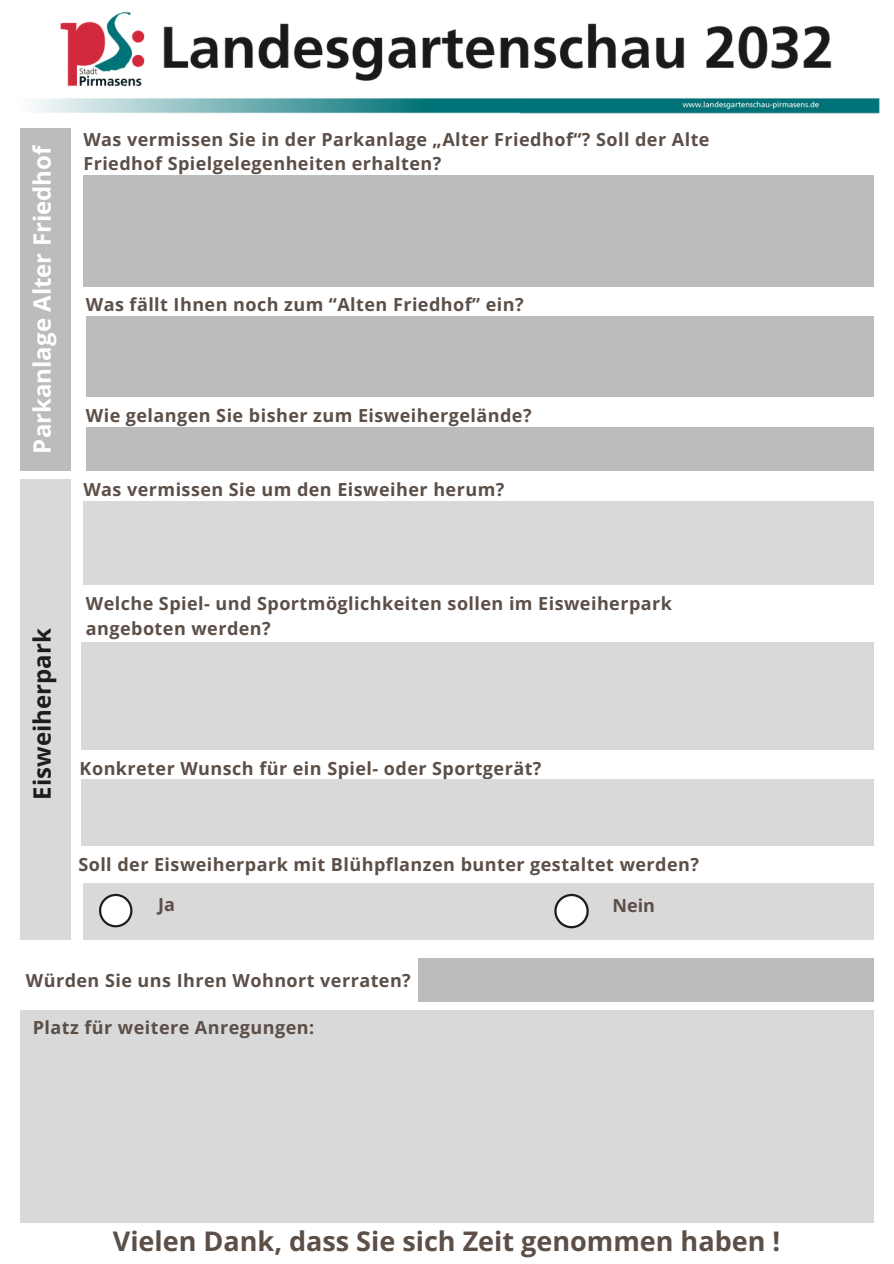
<style>
.page{position:relative;width:894px;height:1264px;background:#fff}
.page>*{position:absolute;margin:0;border:0;box-sizing:border-box;transform-origin:0 0}
.t1{font:700 27px "Open Sans";color:#5b4f47}
.t2{font:700 24px "Open Sans";color:#fff}
.t3{font:700 24px "Open Sans";color:#1d1d1b}
.t4{font:700 18px/24.8px "Open Sans";letter-spacing:.025em;color:#5b4f47}
</style>
<div class="page">
<img style="left:33px;top:12px;width:847px;height:117px">
<div style="left:83px;top:175px;width:790px;height:111px;background:#bcbcbc"></div>
<div style="left:20px;top:128px;width:50px;height:343px;background:#bcbcbc"></div>
<div style="left:86px;top:316px;width:787px;height:81px;background:#bcbcbc"></div>
<div style="left:86px;top:427px;width:787px;height:44px;background:#bcbcbc"></div>
<div style="left:83px;top:501px;width:790px;height:83px;background:#d9d9d9"></div>
<div style="left:81px;top:642px;width:792px;height:107px;background:#d9d9d9"></div>
<div style="left:81px;top:779px;width:792px;height:66px;background:#d9d9d9"></div>
<div style="left:83px;top:882px;width:790px;height:57px;background:#d9d9d9"></div>
<svg style="left:99px;top:893px;width:34px;height:34px"></svg>
<svg style="left:554px;top:893px;width:35px;height:35px"></svg>
<div style="left:20px;top:479px;width:50px;height:460px;background:#d9d9d9"></div>
<div style="left:20px;top:1010px;width:853px;height:212px;background:#d9d9d9"></div>
<div style="left:418px;top:958px;width:455px;height:44px;background:#bcbcbc"></div>
<p class="t2" style="left:25px;top:453px;width:310px;rotate:-90deg">Parkanlage Alter Friedhof</p>
<h2 class="t4" style="left:83px;top:126px;width:627px">Was vermissen Sie in der Parkanlage „Alter Friedhof“? Soll der Alte<br>Friedhof Spielgelegenheiten erhalten?</h2>
<p class="t4" style="left:86px;top:292px;width:439px">Was fällt Ihnen noch zum “Alten Friedhof” ein?</p>
<p class="t4" style="left:86px;top:403px;width:447px">Wie gelangen Sie bisher zum Eisweihergelände?</p>
<h2 class="t4" style="left:83px;top:477px;width:422px">Was vermissen Sie um den Eisweiher herum?</h2>
<p class="t3" style="left:25px;top:799px;width:173px;rotate:-90deg">Eisweiherpark</p>
<p class="t4" style="left:86px;top:590px;width:587px">Welche Spiel- und Sportmöglichkeiten sollen im Eisweiherpark angeboten werden?</p>
<p class="t4" style="left:80px;top:755px;width:463px">Konkreter Wunsch für ein Spiel- oder Sportgerät?</p>
<p class="t4" style="left:78px;top:851px;width:622px">Soll der Eisweiherpark mit Blühpflanzen bunter gestaltet werden?</p>
<p class="t4" style="left:158px;top:891px;width:18px">Ja</p>
<p class="t4" style="left:612px;top:892px;width:44px">Nein</p>
<p class="t4" style="left:26px;top:967px;width:386px">Würden Sie uns Ihren Wohnort verraten?</p>
<p class="t4" style="left:33px;top:1015px;width:283px">Platz für weitere Anregungen:</p>
<p class="t1" style="left:113px;top:1221px;width:668px">Vielen Dank, dass Sie sich Zeit genommen haben !</p>
</div>
